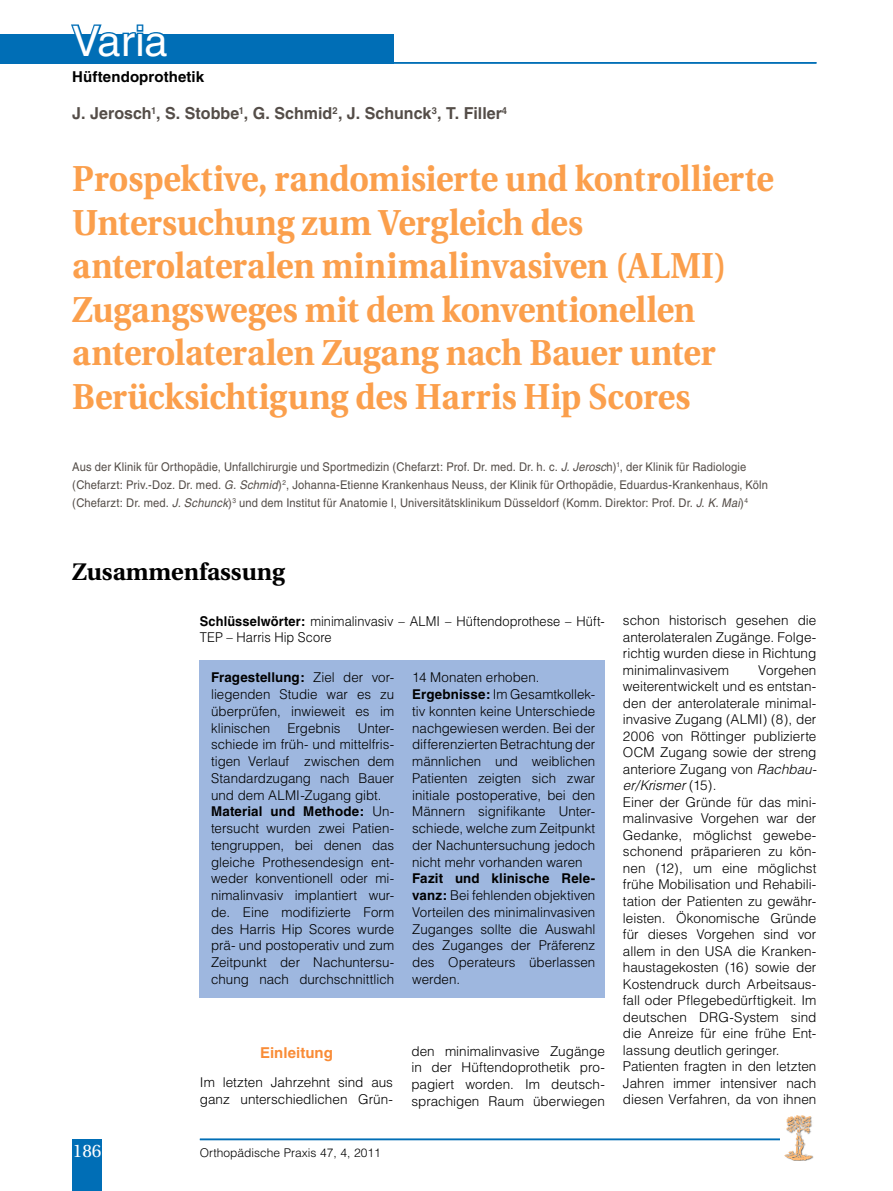
<style>
.page{position:relative;width:893px;height:1191px;background:#fff}
.page>*{position:absolute;margin:0;border:0;box-sizing:border-box;transform-origin:0 0}
.t1{font:42px "Helvetica";color:#fff}
.t2{font:700 36px/43.5px "Utopia";letter-spacing:-.005em;color:#fb9f4c;scale:.93 1}
.t3{font:700 24px "Utopia";color:#000}
.t4{font:18px "Utopia";color:#fff}
.t5{font:700 16.5px "Helvetica";color:#544d48}
.t6{font:700 15px "Helvetica";letter-spacing:.005em;color:#000}
.t7{font:700 15px "Helvetica";color:#f98c37}
.t8{font:300 13.5px/16.8px "Helvetica";color:#000;text-align:justify}
.t9{font:300 13.5px/16.8px "Helvetica";color:#000;scale:.95 1}
.t10{font:12px/18px "Helvetica";letter-spacing:.01em;color:#544d48;scale:.93 1}
.t11{font:300 12px "Helvetica";color:#000}
.s1{font-style:italic}
.s2{font-weight:700}
</style>
<div class="page">
<hr style="left:72px;top:62px;width:744px;height:2px;background:#006eb6">
<div style="left:0;top:34px;width:393px;height:30px;background:#006eb6"></div>
<svg style="left:71px;top:24px;width:92px;height:10px"></svg>
<hr style="left:200px;top:1138px;width:616px;height:2px;background:#006eb6">
<div style="left:72px;top:1138px;width:30px;height:53px;background:#006eb6"></div>
<div style="left:200px;top:661px;width:405px;height:337px;background:#9eb7df"></div>
<div style="left:780px;top:1111px;width:36px;height:58px;background:#fff"></div>
<div style="left:784px;top:1115px;width:29px;height:46px;background:#000;opacity:.75"></div>
<img style="left:784px;top:1115px;width:28px;height:45px">
<h1 class="t1" style="left:72px;top:17px;width:97px">Varia</h1>
<p class="t6" style="left:72px;top:67px;width:133px">Hüftendoprothetik</p>
<p class="t5" style="left:72px;top:103px;width:436px">J. Jerosch<sup>1</sup>, S. Stobbe<sup>1</sup>, G. Schmid<sup>2</sup>, J. Schunck<sup>3</sup>, T. Filler<sup>4</sup></p>
<p class="t2" style="left:72px;top:157px;width:756px">Prospektive, randomisierte und kontrollierte Untersuchung zum Vergleich des anterolateralen minimalinvasiven (ALMI)<br>Zugangsweges mit dem konventionellen anterolateralen Zugang nach Bauer unter Berücksichtigung des Harris Hip Scores</p>
<p class="t10" style="left:72px;top:458px;width:750px">Aus der Klinik für Orthopädie, Unfallchirurgie und Sportmedizin (Chefarzt: Prof. Dr. med. Dr. h. c. <span class="s1">J. Jerosc</span>h)<sup>1</sup>, der Klinik für Radiologie (Chefarzt: Priv.-Doz. Dr. med. <span class="s1">G. Schmid</span>)<sup>2</sup>, Johanna-Etienne Krankenhaus Neuss, der Klinik für Orthopädie, Eduardus-Krankenhaus, Köln (Chefarzt: Dr. med. <span class="s1">J. Schunck</span>)<sup>3</sup> und dem Institut für Anatomie I, Universitätsklinikum Düsseldorf (Komm. Direktor: Prof. Dr. <span class="s1">J</span>. <span class="s1">K. Mai</span>)<sup>4</sup></p>
<h3 class="t3" style="left:72px;top:557px;width:214px">Zusammenfassung</h3>
<p class="t9" style="left:200px;top:612px;width:428px"><span class="s2">Schlüsselwörter:</span> minimalinvasiv – ALMI – Hüftendoprothese – Hüft-<br>TEP – Harris Hip Score</p>
<p class="t8" style="left:211px;top:669px;width:185px"><span class="s2">Fragestellung:</span> Ziel der vor&shy;liegenden Studie war es zu überprüfen, inwieweit es im klinischen</p>
<p class="t8" style="left:211px;top:719px;width:185px;text-align:left;text-indent:147px">Unter&shy;schiede im früh- und mittelfris&shy;tigen Verlauf zwischen dem<br>Standardzugang nach Bauer und dem ALMI-Zugang gibt.<br><span class="s2">Material und Methode:</span> Un&shy;tersucht wurden zwei Patien&shy;tengruppen, bei denen das gleiche Prothesendesign ent&shy;weder konventionell oder mi&shy;nimalinvasiv implantiert wur&shy;de. Eine modifizierte Form des Harris Hip Scores wurde prä- und postoperativ und zum<br>Zeitpunkt der Nachuntersu&shy;chung nach durchschnittlich</p>
<p class="t8" style="left:287px;top:719px;width:55px">Ergebnis</p>
<p class="t8" style="left:412px;top:669px;width:185px;text-align:left">14 Monaten erhoben.<br><span class="s2">Ergebnisse:</span> Im Gesamtkollek&shy;tiv konnten keine Unterschiede nachgewiesen werden. Bei der differenzierten Betrachtung der männlichen und weiblichen<br>Patienten zeigten sich zwar initiale postoperative, bei den<br>Männern signifikante Unter&shy;schiede, welche zum Zeitpunkt der Nachuntersuchung jedoch nicht mehr vorhanden waren</p>
<p class="t8" style="left:412px;top:870px;width:185px"><span class="s2">Fazit und klinische Rele&shy;vanz:</span> Bei fehlenden objektiven Vorteilen des minimalinvasiven Zuganges sollte die Auswahl des Zuganges der Präferenz des Operateurs überlassen werden.</p>
<p class="t7" style="left:260px;top:1043px;width:74px">Einleitung</p>
<p class="t8" style="left:200px;top:1074px;width:195px">Im letzten Jahrzehnt sind aus ganz unterschiedlichen Grün-</p>
<h3 class="t4" style="left:73px;top:1141px;width:30px">186</h3>
<p class="t11" style="left:200px;top:1145px;width:182px">Orthopädische Praxis 47, 4, 2011</p>
<p class="t8" style="left:411px;top:1042px;width:195px">den minimalinvasive Zugänge in der Hüftendoprothetik pro&shy;pagiert worden. Im deutsch&shy;sprachigen Raum überwiegen</p>
<p class="t8" style="left:623px;top:612px;width:195px">schon historisch gesehen die anterolateralen Zugänge. Folge&shy;richtig wurden diese in Richtung minimalinvasivem</p>
<p class="t8" style="left:623px;top:661px;width:195px;text-align:left;text-indent:135px">Vorgehen weiterentwickelt und es entstan&shy;den der anterolaterale minimal&shy;invasive Zugang (ALMI) (8), der<br>2006 von Röttinger publizierte<br>OCM Zugang sowie der streng anteriore Zugang von <span class="s1">Rachbau&shy;er/Krismer</span> (15).<br>Einer der Gründe für das mini&shy;malinvasive Vorgehen war der<br>Gedanke, möglichst gewebe&shy;schonend präparieren zu kön&shy;nen (12), um eine möglichst frühe Mobilisation und Rehabili&shy;tation der Patienten zu gewähr&shy;leisten. Ökonomische Gründe für dieses Vorgehen sind vor allem in den USA die Kranken&shy;haustagekosten (16) sowie der<br>Kostendruck durch Arbeitsaus&shy;fall oder Pflegebedürftigkeit. Im deutschen DRG-System sind die Anreize für eine frühe Ent&shy;lassung deutlich geringer.<br>Patienten fragten in den letzten<br>Jahren immer intensiver nach diesen Verfahren, da von ihnen</p>
</div>
